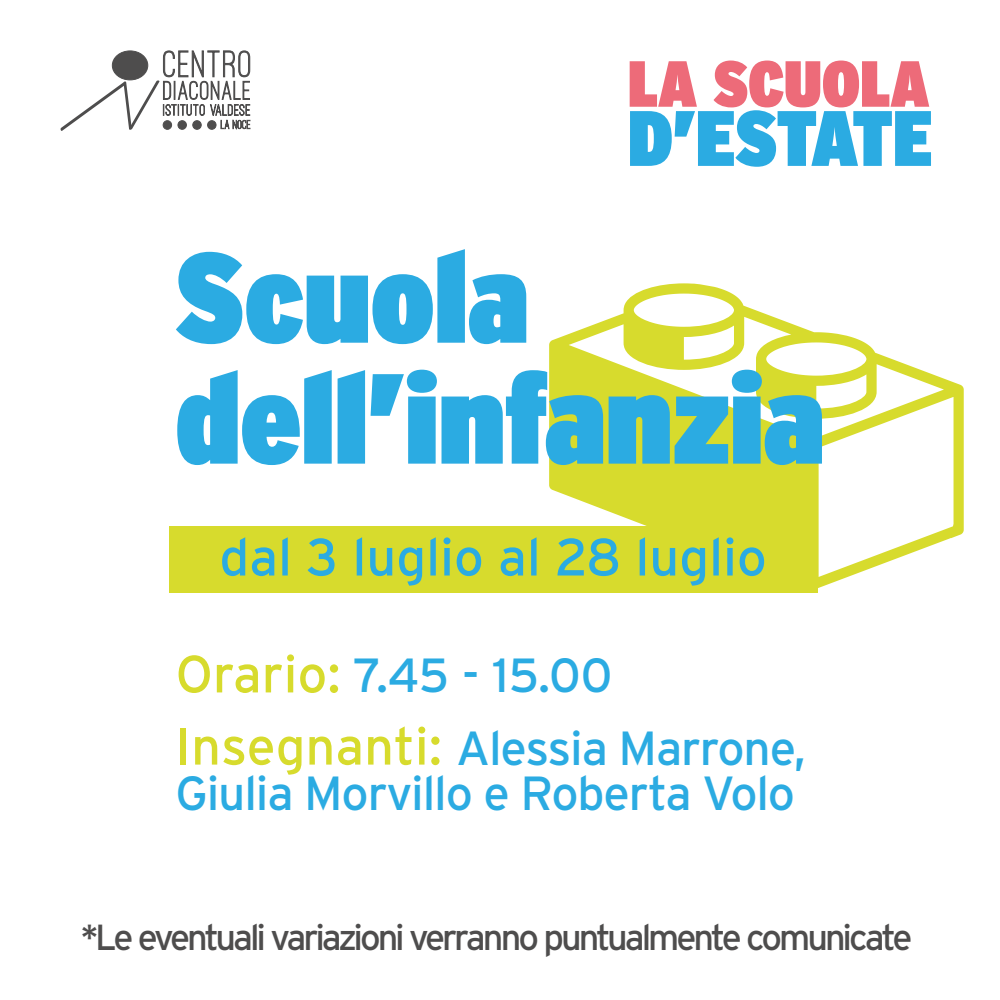
<style>
.page{position:relative;width:1000px;height:1000px;background:#fff}
.page>*{position:absolute;margin:0;border:0;box-sizing:border-box;transform-origin:0 0}
.t1{font:900 127.88px/120.9px "Interstate Condensed";color:#2babe2}
.t2{font:900 78.25px "Interstate Condensed";letter-spacing:-.015em;color:#2babe2}
.t3{font:900 65px "Interstate Condensed";color:#ed6b79}
.t4{font:52.5px "Interstate";color:#2babe2}
.t5{font:47.88px/72.1px "Interstate";letter-spacing:-.025em;color:#2babe2}
.t6{font:36.25px "Interstate";letter-spacing:-.085em;color:#4e4d4d}
.s1{font-size:52.38px;color:#d7db2d}
</style>
<div class="page">
<svg style="left:549px;top:283px;width:415px;height:306px"></svg>
<div style="left:169px;top:526px;width:648px;height:66px;background:#d7db2d"></div>
<svg style="left:60px;top:50px;width:190px;height:81px"></svg>
<div style="left:112px;top:51px;width:36px;height:29px;background:#4e4d4d;border-radius:50%"></div>
<div style="left:112px;top:51px;width:36px;height:29px;border:1px solid #4e4d4d;border-radius:50%"></div>
<div style="left:208px;top:121px;width:8px;height:8px;background:#4e4d4d;border-radius:50%"></div>
<div style="left:207px;top:120px;width:9px;height:10px;border:1px solid #4e4d4d;border-radius:50%"></div>
<div style="left:193px;top:121px;width:8px;height:8px;background:#4e4d4d;border-radius:50%"></div>
<div style="left:193px;top:120px;width:8px;height:10px;border:1px solid #4e4d4d;border-radius:50%"></div>
<div style="left:178px;top:121px;width:8px;height:8px;background:#4e4d4d;border-radius:50%"></div>
<div style="left:178px;top:120px;width:9px;height:10px;border:1px solid #4e4d4d;border-radius:50%"></div>
<div style="left:163px;top:121px;width:9px;height:8px;background:#4e4d4d;border-radius:50%"></div>
<div style="left:163px;top:120px;width:9px;height:10px;border:1px solid #4e4d4d;border-radius:50%"></div>
<h3 class="t3" style="left:628px;top:47px;width:303px">LA SCUOLA</h3>
<h2 class="t2" style="left:628px;top:94px;width:306px">D’ESTATE</h2>
<h1 class="t1" style="left:175px;top:235px;width:651px">Scuola dell’infanzia</h1>
<p class="t4" style="left:219px;top:528px;width:549px">dal 3 luglio al 28 luglio</p>
<p class="t5" style="left:176px;top:639px;width:632px"><span class="s1">Orario:</span> 7.45 - 15.00<br><span class="s1">Insegnanti:</span> Alessia Marrone,</p>
<p class="t5" style="left:176px;top:757px;width:621px">Giulia Morvillo e Roberta Volo</p>
<p class="t6" style="left:80px;top:917px;width:834px">*Le eventuali variazioni verranno puntualmente comunicate</p>
</div>
